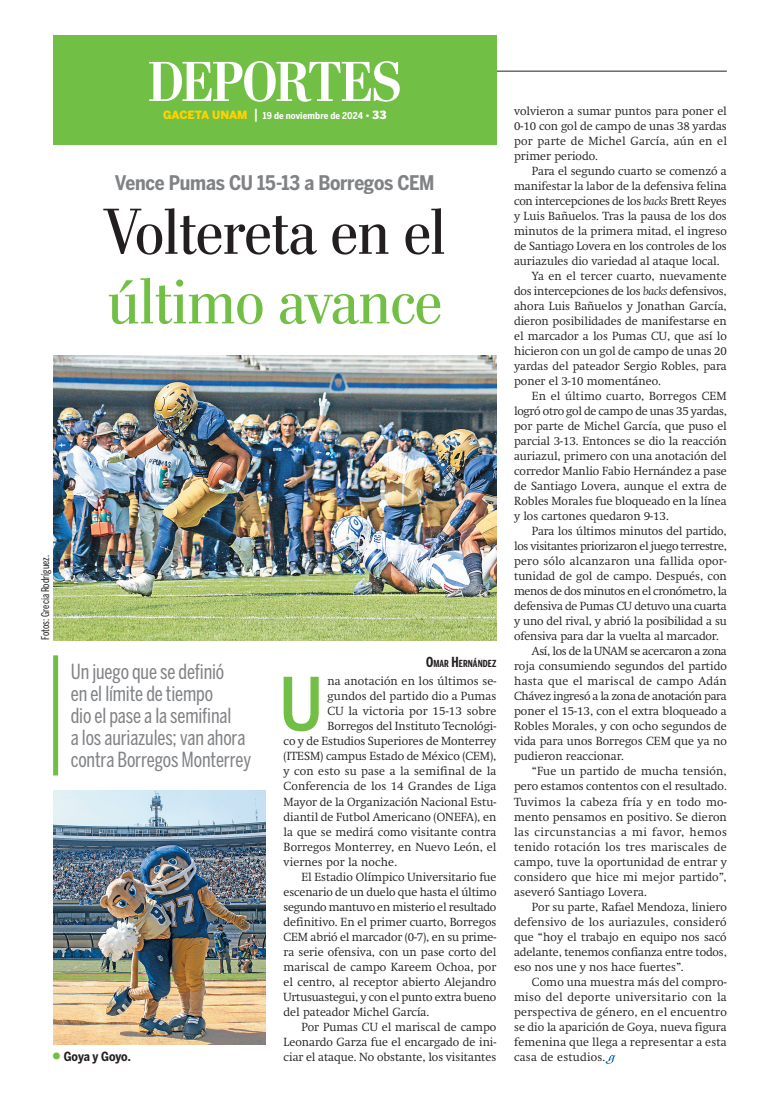
<style>
.page{position:relative;width:780px;height:1117px;background:#fff}
.page>*{position:absolute;margin:0;border:0;box-sizing:border-box;transform-origin:0 0}
.t1{font:500 72.38px "Benton Sans Cond";color:#71bf44}
.t2{font:65px "Stilson";color:#231f20}
.t3{font:65px "Stilson";color:#71bf44}
.t4{font:700 56.25px "Stilson";letter-spacing:-.01em;color:#fff}
.t5{font:20.62px/21.9px "Benton Sans Comp";letter-spacing:-.01em;color:#808285}
.t6{font:700 20px "Benton Sans Cond";letter-spacing:-.015em;color:#808285}
.t7{font:700 12.5px "Benton Sans Cond";letter-spacing:-.01em;color:#231f20}
.t8{font:300 11.62px/15px "Swift";color:#231f20;text-align:justify}
.t9{font:300 11.62px "Swift";letter-spacing:.02em;color:#231f20}
.t10{font:300 11.62px "Swift";letter-spacing:-.025em;color:#231f20}
.t11{font:300 11.62px "Swift";letter-spacing:-.02em;color:#231f20}
.t12{font:300 11.62px "Swift";letter-spacing:.025em;color:#231f20}
.t13{font:300 11.62px "Swift";letter-spacing:.03em;color:#231f20}
.t14{font:300 11.62px "Swift";letter-spacing:-.03em;color:#231f20}
.t15{font:300 11.62px "Swift";letter-spacing:.04em;color:#231f20}
.t16{font:10.62px "Benton Sans Comp";color:#231f20}
.t17{font:700 9.62px "Benton Sans Comp";letter-spacing:.01em;color:#231f20}
.t18{font:700 9.38px "Benton Sans Cond";letter-spacing:.01em;color:#fff}
.s1{font-style:italic}
.s2{font-family:"Benton Sans";font-weight:900;font-size:11.25px;color:#fed304}
.s3{font-weight:500;font-size:13.75px}
.s4{font-family:"Benton Sans";font-weight:900}
.s5{font-family:"Benton Sans";font-weight:900;font-size:11.25px}
.s6{font-size:13.75px}
</style>
<div class="page">
<img style="left:53px;top:355px;width:443px;height:285px">
<img style="left:53px;top:790px;width:213px;height:254px">
<svg style="left:605px;top:1055px;width:10px;height:8px"></svg>
<hr style="left:53px;top:71px;width:673px;height:1px;background:#231f20">
<div style="left:53px;top:35px;width:443px;height:110px;background:#71bf44"></div>
<div style="left:53px;top:655px;width:5px;height:120px;background:#71bf44"></div>
<p class="t16" style="left:39px;top:640px;width:87px;rotate:-90deg">Fotos: Grecia Rodríguez.</p>
<h3 class="t4" style="left:148px;top:48px;width:254px">DEPORTES</h3>
<p class="t8" style="left:514px;top:103px;width:214px">volvieron a sumar puntos para poner el 0-10 con gol de campo de unas 38 yardas por parte de Michel García, aún en el primer periodo.</p>
<p class="t8" style="left:531px;top:163px;width:196px">Para el segundo cuarto se comenzó a</p>
<p class="t8" style="left:514px;top:178px;width:214px">manifestar la labor de la defensiva felina</p>
<p class="t11" style="left:514px;top:194px;width:214px">con intercepciones de los <span class="s1">backs</span> Brett Reyes</p>
<p class="t8" style="left:514px;top:208px;width:214px">y Luis Bañuelos. Tras la pausa de los dos</p>
<p class="t8" style="left:514px;top:223px;width:214px">minutos de la primera mitad, el ingreso</p>
<p class="t8" style="left:514px;top:238px;width:214px">de Santiago Lovera en los controles de los</p>
<p class="t8" style="left:514px;top:253px;width:207px">auriazules dio variedad al ataque local.</p>
<p class="t8" style="left:531px;top:268px;width:196px">Ya en el tercer cuarto, nuevamente</p>
<p class="t8" style="left:514px;top:283px;width:214px">dos intercepciones de los <span class="s1">backs</span> defensivos,</p>
<p class="t8" style="left:514px;top:298px;width:214px">ahora Luis Bañuelos y Jonathan García,</p>
<p class="t8" style="left:514px;top:313px;width:214px">dieron posibilidades de manifestarse en</p>
<p class="t8" style="left:514px;top:328px;width:214px">el marcador a los Pumas CU, que así lo</p>
<p class="t8" style="left:514px;top:343px;width:214px">hicieron con un gol de campo de unas 20</p>
<p class="t8" style="left:514px;top:358px;width:214px">yardas del pateador Sergio Robles, para</p>
<p class="t8" style="left:514px;top:373px;width:148px">poner el 3-10 momentáneo.</p>
<p class="t8" style="left:531px;top:388px;width:196px">En el último cuarto, Borregos CEM</p>
<p class="t11" style="left:514px;top:404px;width:214px">logró otro gol de campo de unas 35 yardas,</p>
<p class="t8" style="left:514px;top:418px;width:214px">por parte de Michel García, que puso el</p>
<p class="t8" style="left:514px;top:433px;width:214px">parcial 3-13. Entonces se dio la reacción</p>
<p class="t8" style="left:514px;top:448px;width:214px">auriazul, primero con una anotación del</p>
<p class="t8" style="left:514px;top:463px;width:214px">corredor Manlio Fabio Hernández a pase</p>
<p class="t8" style="left:514px;top:478px;width:214px">de Santiago Lovera, aunque el extra de</p>
<p class="t8" style="left:514px;top:493px;width:214px">Robles Morales fue bloqueado en la línea</p>
<p class="t8" style="left:514px;top:508px;width:156px">y los cartones quedaron 9-13.</p>
<p class="t8" style="left:531px;top:523px;width:196px">Para los últimos minutos del partido,</p>
<p class="t10" style="left:514px;top:539px;width:214px">los visitantes priorizaron el juego terrestre,</p>
<p class="t8" style="left:514px;top:553px;width:214px">pero sólo alcanzaron una fallida opor-</p>
<p class="t8" style="left:514px;top:568px;width:214px">tunidad de gol de campo. Después, con</p>
<p class="t14" style="left:514px;top:584px;width:214px">menos de dos minutos en el cronómetro, la</p>
<p class="t8" style="left:514px;top:598px;width:214px">defensiva de Pumas CU detuvo una cuarta</p>
<p class="t8" style="left:514px;top:613px;width:214px">y uno del rival, y abrió la posibilidad a su</p>
<p class="t8" style="left:514px;top:628px;width:206px">ofensiva para dar la vuelta al marcador.</p>
<p class="t10" style="left:531px;top:644px;width:196px">Así, los de la UNAM se acercaron a zona</p>
<p class="t8" style="left:514px;top:658px;width:214px">roja consumiendo segundos del partido</p>
<p class="t12" style="left:514px;top:674px;width:214px">hasta que el mariscal de campo Adán</p>
<p class="t10" style="left:514px;top:689px;width:214px">Chávez ingresó a la zona de anotación para</p>
<p class="t8" style="left:514px;top:703px;width:214px">poner el 15-13, con el extra bloqueado a</p>
<p class="t8" style="left:514px;top:718px;width:214px">Robles Morales, y con ocho segundos de</p>
<p class="t8" style="left:514px;top:733px;width:214px">vida para unos Borregos CEM que ya no</p>
<p class="t8" style="left:514px;top:748px;width:111px">pudieron reaccionar.</p>
<p class="t8" style="left:531px;top:763px;width:196px">“Fue un partido de mucha tensión,</p>
<p class="t8" style="left:514px;top:778px;width:214px">pero estamos contentos con el resultado.</p>
<p class="t13" style="left:514px;top:794px;width:214px">Tuvimos la cabeza fría y en todo mo-</p>
<p class="t8" style="left:514px;top:808px;width:214px">mento pensamos en positivo. Se dieron</p>
<p class="t15" style="left:514px;top:824px;width:214px">las circunstancias a mi favor, hemos</p>
<p class="t12" style="left:514px;top:839px;width:214px">tenido rotación los tres mariscales de</p>
<p class="t8" style="left:514px;top:853px;width:214px">campo, tuve la oportunidad de entrar y</p>
<p class="t8" style="left:514px;top:868px;width:214px">considero que hice mi mejor partido”,</p>
<p class="t8" style="left:514px;top:883px;width:134px">aseveró Santiago Lovera.</p>
<p class="t8" style="left:531px;top:898px;width:196px">Por su parte, Rafael Mendoza, liniero</p>
<p class="t9" style="left:514px;top:914px;width:214px">defensivo de los auriazules, consideró</p>
<p class="t8" style="left:514px;top:928px;width:214px">que “hoy el trabajo en equipo nos sacó</p>
<p class="t8" style="left:514px;top:943px;width:214px">adelante, tenemos confianza entre todos,</p>
<p class="t8" style="left:514px;top:958px;width:171px">eso nos une y nos hace fuertes”.</p>
<p class="t8" style="left:531px;top:973px;width:196px">Como una muestra más del compro-</p>
<p class="t13" style="left:514px;top:989px;width:214px">miso del deporte universitario con la</p>
<p class="t9" style="left:514px;top:1004px;width:214px">perspectiva de género, en el encuentro</p>
<p class="t8" style="left:514px;top:1018px;width:214px">se dio la aparición de Goya, nueva figura</p>
<p class="t8" style="left:514px;top:1033px;width:214px">femenina que llega a representar a esta</p>
<p class="t18" style="left:163px;top:110px;width:225px"><span class="s2">GACETA UNAM</span> <span class="s3">|</span> 19 de noviembre de 2024 <span class="s4">•</span> <span class="s5">33</span></p>
<h3 class="t6" style="left:115px;top:171px;width:321px">Vence Pumas CU 15-13 a Borregos CEM</h3>
<h2 class="t2" style="left:104px;top:193px;width:343px">Voltereta en el</h2>
<h2 class="t3" style="left:108px;top:263px;width:335px">último avance</h2>
<p class="t17" style="left:426px;top:658px;width:72px"><span class="s6">O</span>MAR <span class="s6">H</span>ERNÁNDEZ</p>
<h3 class="t5" style="left:71px;top:660px;width:182px">Un juego que se definió<br>en el límite de tiempo<br>dio el pase a la semifinal<br>a los auriazules; van ahora contra Borregos Monterrey</h3>
<h1 class="t1" style="left:279px;top:661px;width:45px">U</h1>
<p class="t8" style="left:327px;top:673px;width:170px">na anotación en los últimos se-</p>
<p class="t8" style="left:327px;top:688px;width:170px">gundos del partido dio a Pumas</p>
<p class="t9" style="left:327px;top:704px;width:170px">CU la victoria por 15-13 sobre</p>
<p class="t8" style="left:327px;top:718px;width:170px">Borregos del Instituto Tecnológi-</p>
<p class="t8" style="left:283px;top:733px;width:214px">co y de Estudios Superiores de Monterrey</p>
<p class="t8" style="left:283px;top:748px;width:214px">(ITESM) campus Estado de México (CEM),</p>
<p class="t8" style="left:283px;top:763px;width:214px">y con esto su pase a la semifinal de la</p>
<p class="t8" style="left:283px;top:778px;width:214px">Conferencia de los 14 Grandes de Liga</p>
<p class="t8" style="left:283px;top:793px;width:214px">Mayor de la Organización Nacional Estu-</p>
<p class="t8" style="left:283px;top:808px;width:214px">diantil de Futbol Americano (ONEFA), en</p>
<p class="t8" style="left:283px;top:823px;width:214px">la que se medirá como visitante contra</p>
<p class="t8" style="left:283px;top:838px;width:214px">Borregos Monterrey, en Nuevo León, el</p>
<p class="t8" style="left:283px;top:853px;width:115px">viernes por la noche.</p>
<p class="t8" style="left:301px;top:868px;width:196px">El Estadio Olímpico Universitario fue</p>
<p class="t8" style="left:283px;top:883px;width:214px">escenario de un duelo que hasta el último</p>
<p class="t11" style="left:283px;top:899px;width:214px">segundo mantuvo en misterio el resultado</p>
<p class="t8" style="left:283px;top:913px;width:214px">definitivo. En el primer cuarto, Borregos</p>
<p class="t8" style="left:283px;top:928px;width:214px">CEM abrió el marcador (0-7), en su prime-</p>
<p class="t8" style="left:283px;top:943px;width:214px">ra serie ofensiva, con un pase corto del</p>
<p class="t8" style="left:283px;top:958px;width:214px">mariscal de campo Kareem Ochoa, por</p>
<p class="t8" style="left:283px;top:973px;width:214px">el centro, al receptor abierto Alejandro</p>
<p class="t8" style="left:283px;top:988px;width:214px">Urtusuastegui, y con el punto extra bueno</p>
<p class="t8" style="left:283px;top:1003px;width:147px">del pateador Michel García.</p>
<p class="t8" style="left:301px;top:1018px;width:196px">Por Pumas CU el mariscal de campo</p>
<p class="t8" style="left:283px;top:1033px;width:214px">Leonardo Garza fue el encargado de ini-</p>
<p class="t8" style="left:283px;top:1048px;width:214px">ciar el ataque. No obstante, los visitantes</p>
<p class="t7" style="left:64px;top:1048px;width:68px">Goya y Goyo.</p>
<p class="t9" style="left:514px;top:1049px;width:93px">casa de estudios.</p>
</div>
